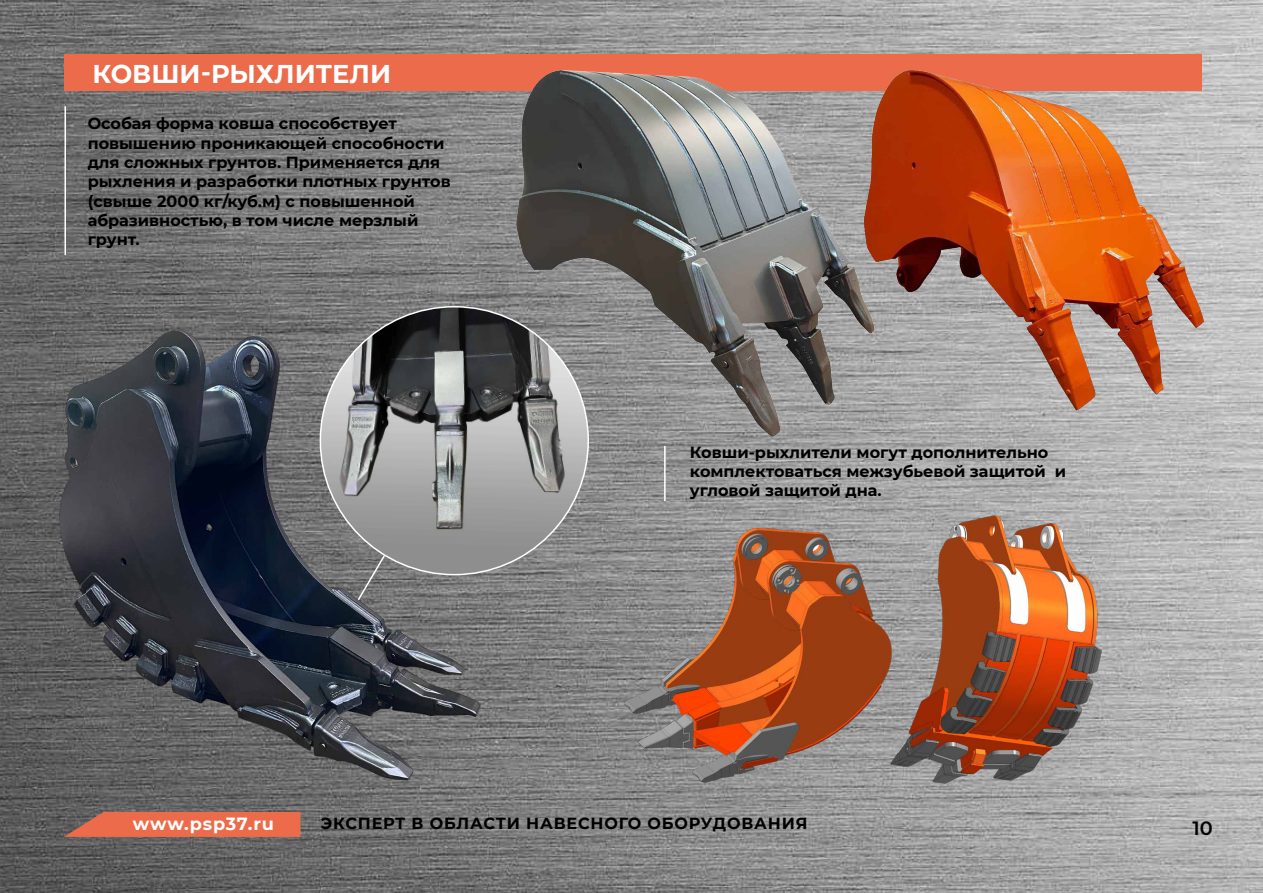
<style>
.page{position:relative;width:1263px;height:893px;background:#fff}
.page>*{position:absolute;margin:0;border:0;box-sizing:border-box;transform-origin:0 0}
.t1{font:700 25.65px "Montserrat";color:#fff}
.t2{font:600 19.2px "Montserrat";color:#000}
.t3{font:700 17.7px "Montserrat";letter-spacing:.04em;color:#fff}
.t4{font:700 16.05px/19.2px "Montserrat";color:#000}
.t5{font:700 16.05px "Montserrat";letter-spacing:.05em;color:#000}
</style>
<div class="page">
<img style="left:0;top:0;width:1263px;height:893px">
<svg style="left:64px;top:812px;width:236px;height:25px"></svg>
<img style="left:872px;top:488px;width:249px;height:304px">
<img style="left:595px;top:502px;width:331px;height:299px">
<hr style="left:64px;top:106px;width:2px;height:149px;background:#fff">
<hr style="left:664px;top:446px;width:2px;height:55px;background:#fff">
<img style="left:320px;top:307px;width:268px;height:268px;border-radius:134px">
<img style="left:17px;top:307px;width:496px;height:496px">
<div style="left:64px;top:54px;width:1137px;height:36px;background:#eb6b4b"></div>
<img style="left:467px;top:19px;width:427px;height:427px">
<img style="left:844px;top:58px;width:365px;height:365px">
<h1 class="t1" style="left:92px;top:55px;width:300px">КОВШИ-РЫХЛИТЕЛИ</h1>
<p class="t4" style="left:88px;top:113px;width:364px">Особая форма ковша способствует повышению проникающей способности для сложных грунтов. Применяется для рыхления и разработки плотных грунтов (свыше 2000 кг/куб.м) с повышенной абразивностью, в том числе мерзлый грунт.</p>
<p class="t4" style="left:690px;top:441px;width:378px">Ковши-рыхлители могут дополнительно комплектоваться межзубьевой защитой и угловой защитой дна.</p>
<p class="t5" style="left:321px;top:811px;width:488px">ЭКСПЕРТ В ОБЛАСТИ НАВЕСНОГО ОБОРУДОВАНИЯ</p>
<p class="t3" style="left:133px;top:811px;width:143px">www.psp37.ru</p>
<p class="t2" style="left:1192px;top:815px;width:22px">10</p>
</div>
